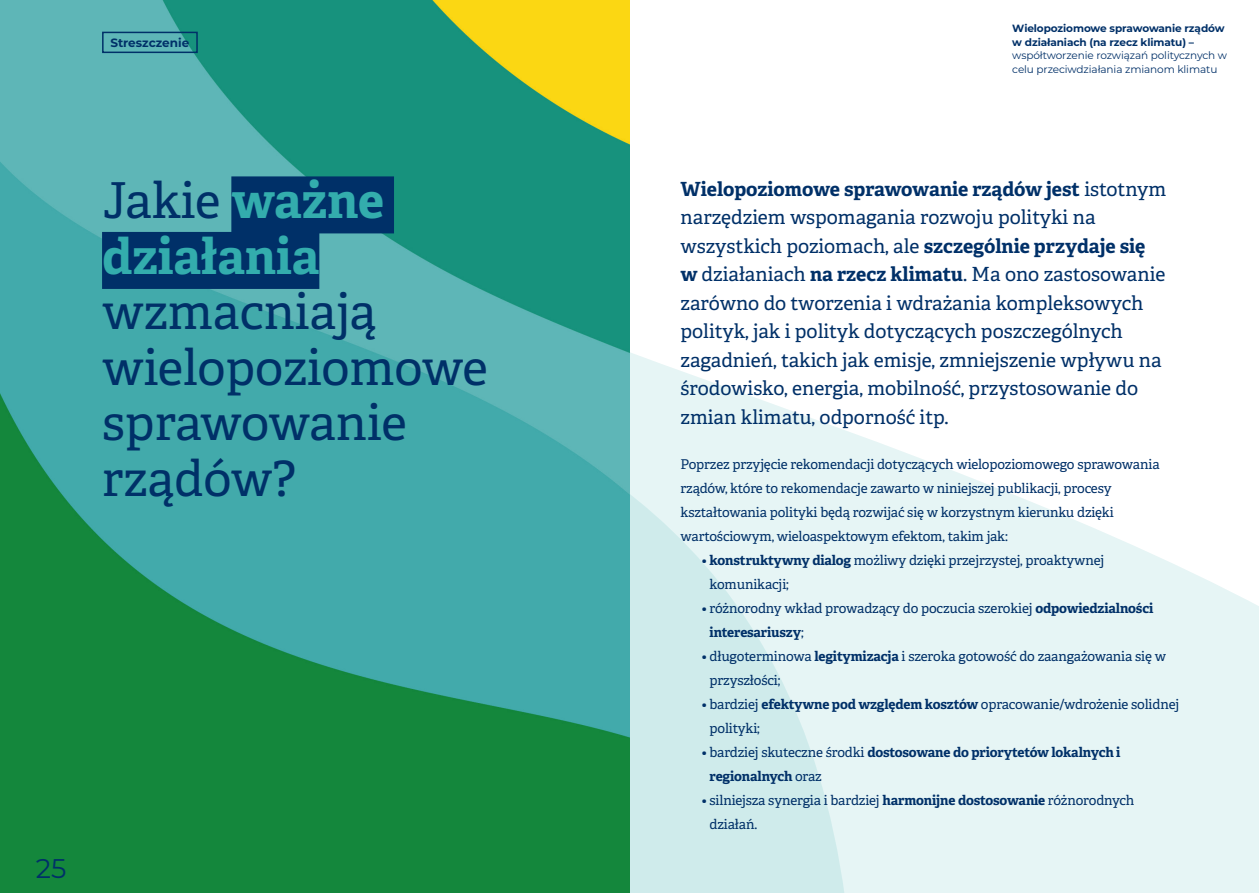
<style>
.page{position:relative;width:1259px;height:893px;background:#fff}
.page>*{position:absolute;margin:0;border:0;box-sizing:border-box;transform-origin:0 0}
.t1{font:49.5px/55.5px "Adelle PE";color:#003068}
.t2{font:27px "Montserrat";color:#003068}
.t3{font:19.5px/28.5px "Adelle PE";color:#003068}
.t4{font:13.5px/24px "Adelle PE";letter-spacing:-.01em;color:#003068}
.t5{font:700 13.5px/24px "Adelle PE";letter-spacing:-.015em;color:#003068}
.t6{font:700 12px "Montserrat";color:#003068}
.t7{font:10.5px/13.5px "Montserrat";letter-spacing:-.01em;color:#003068}
.t8{font:700 10.5px/13.5px "Montserrat";letter-spacing:-.01em;color:#003068}
.s1{font-weight:700;color:#33adad}
.s2{font-weight:700}
.s3{font-weight:400}
</style>
<div class="page">
<svg style="left:864px;top:437px;width:395px;height:456px;fill:#e6f5f5"></svg>
<svg style="left:630px;top:352px;width:234px;height:541px;fill:#e6f5f5"></svg>
<img style="left:0;top:0;width:630px;height:893px">
<div style="left:231px;top:176px;width:163px;height:57px;background:#003068"></div>
<div style="left:102px;top:232px;width:217px;height:57px;background:#003068"></div>
<div style="left:102px;top:32px;width:96px;height:21px;border:2px solid #003068"></div>
<p class="t6" style="left:110px;top:34px;width:80px">Streszczenie</p>
<p class="t1" style="left:102px;top:171px;width:387px">Jakie <span class="s1">ważne działania </span>wzmacniają wielopoziomowe sprawowanie rządów?</p>
<p class="t2" style="left:36px;top:849px;width:32px">25</p>
<p class="t8" style="left:1012px;top:21px;width:214px">Wielopoziomowe sprawowanie rządów w działaniach (na rzecz klimatu) –</p>
<p class="t7" style="left:1012px;top:49px;width:216px">współtworzenie rozwiązań politycznych w celu przeciwdziałania zmianom klimatu</p>
<p class="t3" style="left:680px;top:174px;width:487px"><span class="s2">Wielopoziomowe sprawowanie rządów jest</span> istotnym narzędziem wspomagania rozwoju polityki na wszystkich poziomach, ale <span class="s2">szczególnie przydaje się w</span> działaniach <span class="s2">na rzecz klimatu</span>. Ma ono zastosowanie zarówno do tworzenia i wdrażania kompleksowych polityk, jak i polityk dotyczących poszczególnych zagadnień, takich jak emisje, zmniejszenie wpływu na środowisko, energia, mobilność, przystosowanie do zmian klimatu, odporność itp.</p>
<p class="t4" style="left:680px;top:452px;width:480px">Poprzez przyjęcie rekomendacji dotyczących wielopoziomowego sprawowania rządów, które to rekomendacje zawarto w niniejszej publikacji, procesy kształtowania polityki będą rozwijać się w korzystnym kierunku dzięki wartościowym, wieloaspektowym efektom, takim jak:</p>
<p class="t4" style="left:709px;top:548px;width:396px;text-indent:-8px">• <span class="s2">konstruktywny dialog</span> możliwy dzięki przejrzystej, proaktywnej komunikacji;</p>
<p class="t4" style="left:709px;top:596px;width:445px;text-indent:-8px">• różnorodny wkład prowadzący do poczucia szerokiej <span class="s2">odpowiedzialności interesariuszy</span>;</p>
<p class="t4" style="left:709px;top:644px;width:458px;text-indent:-8px">• długoterminowa <span class="s2">legitymizacja</span> i szeroka gotowość do zaangażowania się w przyszłości;</p>
<p class="t4" style="left:709px;top:692px;width:471px;text-indent:-8px">• bardziej <span class="s2">efektywne pod względem kosztów</span> opracowanie/wdrożenie solidnej polityki;</p>
<p class="t5" style="left:709px;top:740px;width:412px;text-indent:-8px"><span class="s3">• bardziej skuteczne środki</span> dostosowane do priorytetów lokalnych i regionalnych <span class="s3">oraz</span></p>
<p class="t4" style="left:709px;top:788px;width:426px;text-indent:-8px">• silniejsza synergia i bardziej <span class="s2">harmonijne dostosowanie</span> różnorodnych działań.</p>
</div>
